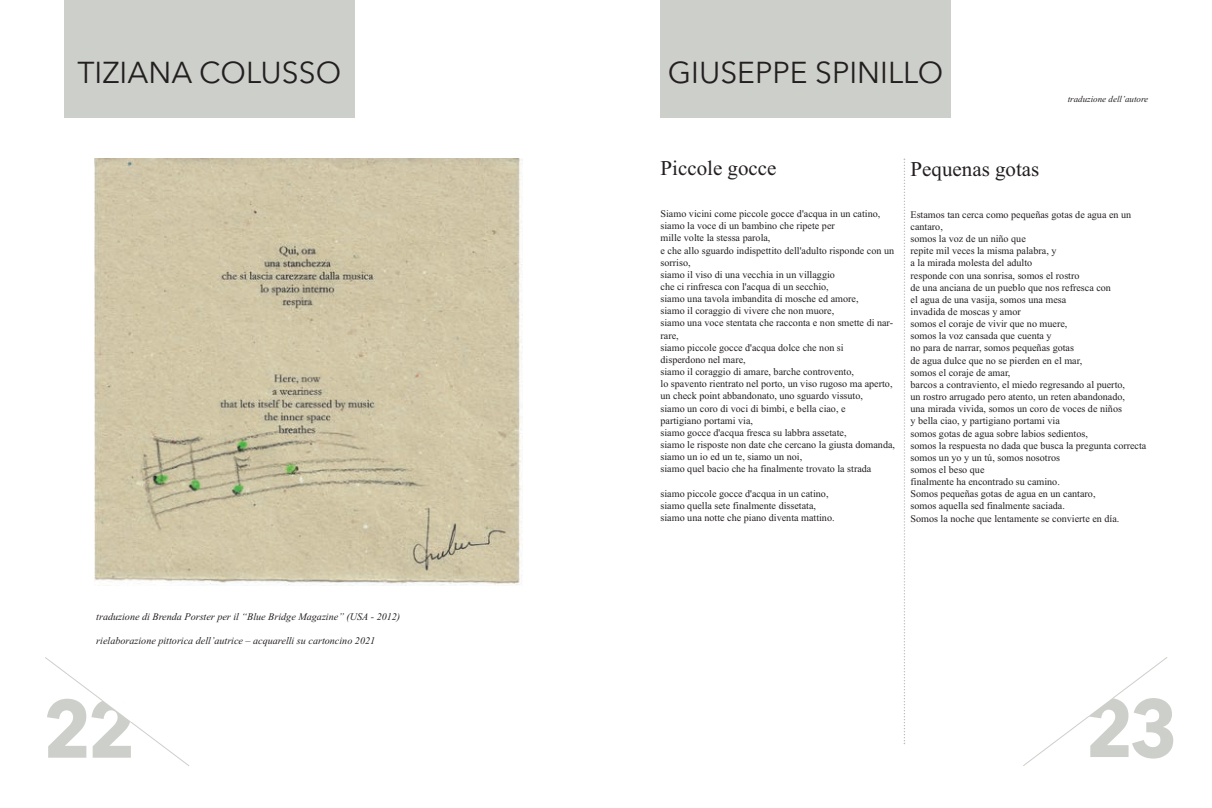
<style>
.page{position:relative;width:1212px;height:808px;background:#fff}
.page>*{position:absolute;margin:0;border:0;box-sizing:border-box;transform-origin:0 0}
.t1{font:700 81.07px "Avenir Next";color:#cdcfca;scale:.92 1}
.t2{font:30px "Avenir Next";color:#231f20}
.t3{font:21px "Times New Roman";color:#231f20}
.t4{font:10.12px/12.1px "Times New Roman";color:#231f20}
.t5{font:italic 10.12px "Times New Roman";color:#231f20}
.t6{font:italic 9px "Times New Roman";color:#231f20}
</style>
<div class="page">
<svg style="left:1023px;top:657px;width:145px;height:109px"></svg>
<svg style="left:45px;top:657px;width:144px;height:109px"></svg>
<div style="left:660px;top:0;width:290px;height:118px;background:#cdcfca"></div>
<svg style="left:904px;top:159px;width:1px;height:585px"></svg>
<div style="left:64px;top:0;width:290px;height:118px;background:#cdcfca"></div>
<img style="left:94px;top:159px;width:428px;height:427px">
<h2 class="t2" style="left:78px;top:48px;width:265px">TIZIANA COLUSSO</h2>
<p class="t5" style="left:96px;top:610px;width:306px">traduzione di Brenda Porster per il “Blue Bridge Magazine” (USA - 2012)</p>
<p class="t5" style="left:96px;top:634px;width:280px">rielaborazione pittorica dell’autrice – acquarelli su cartoncino 2021</p>
<h2 class="t2" style="left:668px;top:48px;width:277px">GIUSEPPE SPINILLO</h2>
<p class="t6" style="left:1068px;top:94px;width:82px">traduzione dell’autore</p>
<h3 class="t3" style="left:660px;top:156px;width:118px">Piccole gocce</h3>
<p class="t4" style="left:660px;top:208px;width:236px">Siamo vicini come piccole gocce d'acqua in un catino, siamo la voce di un bambino che ripete per<br>mille volte la stessa parola,<br>e che allo sguardo indispettito dell'adulto risponde con un sorriso,<br>siamo il viso di una vecchia in un villaggio<br>che ci rinfresca con l'acqua di un secchio,<br>siamo una tavola imbandita di mosche ed amore,<br>siamo il coraggio di vivere che non muore,<br>siamo una voce stentata che racconta e non smette di nar&shy;rare,<br>siamo piccole gocce d'acqua dolce che non si<br>disperdono nel mare,<br>siamo il coraggio di amare, barche controvento,<br>lo spavento rientrato nel porto, un viso rugoso ma aperto, un check point abbandonato, uno sguardo vissuto,<br>siamo un coro di voci di bimbi, e bella ciao, e<br>partigiano portami via,<br>siamo gocce d'acqua fresca su labbra assetate,<br>siamo le risposte non date che cercano la giusta domanda, siamo un io ed un te, siamo un noi,<br>siamo quel bacio che ha finalmente trovato la strada</p>
<p class="t4" style="left:660px;top:487px;width:176px">siamo piccole gocce d'acqua in un catino, siamo quella sete finalmente dissetata, siamo una notte che piano diventa mattino.</p>
<h3 class="t3" style="left:910px;top:156px;width:130px">Pequenas gotas</h3>
<p class="t4" style="left:910px;top:208px;width:237px">Estamos tan cerca como pequeñas gotas de agua en un cantaro,<br>somos la voz de un niño que<br>repite mil veces la misma palabra, y<br>a la mirada molesta del adulto<br>responde con una sonrisa, somos el rostro<br>de una anciana de un pueblo que nos refresca con<br>el agua de una vasija, somos una mesa<br>invadida de moscas y amor<br>somos el coraje de vivir que no muere,<br>somos la voz cansada que cuenta y<br>no para de narrar, somos pequeñas gotas<br>de agua dulce que no se pierden en el mar,<br>somos el coraje de amar,<br>barcos a contraviento, el miedo regresando al puerto,<br>un rostro arrugado pero atento, un reten abandonado,<br>una mirada vivida, somos un coro de voces de niños<br>y bella ciao, y partigiano portami via<br>somos gotas de agua sobre labios sedientos,<br>somos la respuesta no dada que busca la pregunta correcta somos un yo y un tú, somos nosotros<br>somos el beso que<br>finalmente ha encontrado su camino.<br>Somos pequeñas gotas de agua en un cantaro,<br>somos aquella sed finalmente saciada.<br>Somos la noche que lentamente se convierte en día.</p>
<h1 class="t1" style="left:43px;top:659px;width:102px">22</h1>
<h1 class="t1" style="left:1085px;top:658px;width:102px">23</h1>
</div>
